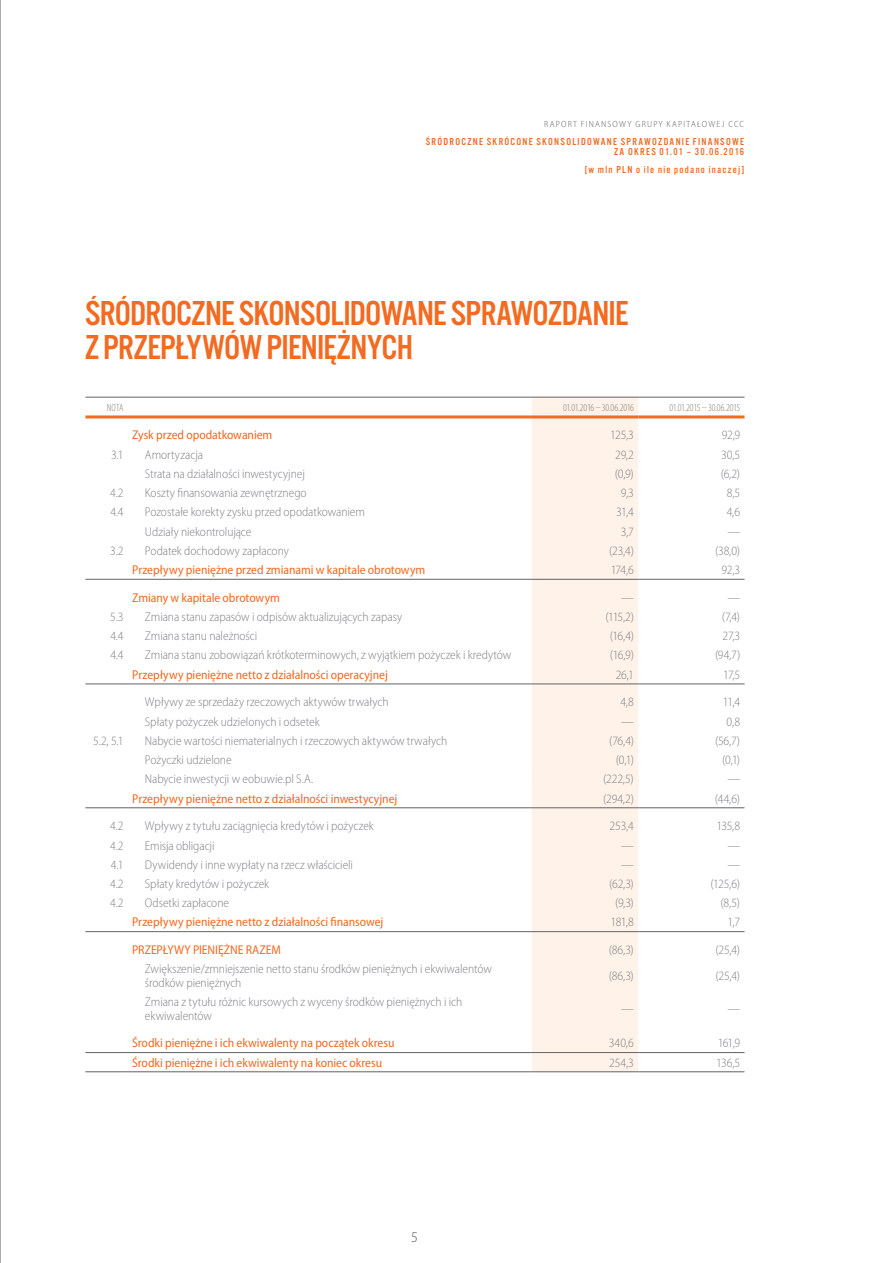
<style>
.page{position:relative;width:893px;height:1263px;background:#fff}
.page>*{position:absolute;margin:0;border:0;box-sizing:border-box;transform-origin:0 0}
.t1{font:36px/34.5px "Alternate Got No 3 DOT";letter-spacing:-.02em;color:#f36a21}
.t2{font:300 semi-condensed 15px "Myriad Pro";color:#57585a}
.t3{font:300 semi-condensed 12.75px/13.5px "Myriad Pro";letter-spacing:-.005em;color:#808285}
.t4{font:semi-condensed 12.75px "Myriad Pro";letter-spacing:-.005em;color:#f36a21}
.t5{font:10.5px/10.5px "Alternate Got No 3 DOT";letter-spacing:.12em;color:#f36a21;text-align:right}
.t6{font:300 condensed 10.5px "Myriad Pro";letter-spacing:-.035em;color:#808285}
.t7{font:300 semi-condensed 9px "Myriad Pro";letter-spacing:.135em;color:#636366}
</style>
<div class="page">
<hr style="left:0;top:0;width:1px;height:1263px;background:#57585a">
<div style="left:532px;top:398px;width:106px;height:673px;background:#fef2e9"></div>
<div style="left:532px;top:769px;width:106px;height:19px;background:#fef2e9"></div>
<hr style="left:85px;top:1052px;width:43px;height:1px;background:#636366">
<hr style="left:128px;top:1052px;width:404px;height:1px;background:#636366">
<hr style="left:532px;top:1052px;width:106px;height:1px;background:#636366">
<hr style="left:638px;top:1052px;width:106px;height:1px;background:#636366">
<hr style="left:85px;top:397px;width:43px;height:1px;background:#636366">
<hr style="left:128px;top:397px;width:404px;height:1px;background:#636366">
<hr style="left:532px;top:397px;width:106px;height:1px;background:#636366">
<hr style="left:638px;top:397px;width:106px;height:1px;background:#636366">
<hr style="left:85px;top:415px;width:43px;height:3px;background:#f36a21">
<hr style="left:128px;top:415px;width:404px;height:3px;background:#f36a21">
<hr style="left:532px;top:415px;width:106px;height:3px;background:#f36a21">
<hr style="left:638px;top:415px;width:106px;height:3px;background:#f36a21">
<hr style="left:85px;top:1071px;width:43px;height:1px;background:#636366">
<hr style="left:128px;top:1071px;width:404px;height:1px;background:#636366">
<hr style="left:532px;top:1071px;width:106px;height:1px;background:#636366">
<hr style="left:638px;top:1071px;width:106px;height:1px;background:#636366">
<hr style="left:85px;top:931px;width:43px;height:1px;background:#636366">
<hr style="left:128px;top:931px;width:404px;height:1px;background:#636366">
<hr style="left:532px;top:931px;width:106px;height:1px;background:#636366">
<hr style="left:638px;top:931px;width:106px;height:1px;background:#636366">
<hr style="left:85px;top:807px;width:43px;height:1px;background:#636366">
<hr style="left:128px;top:807px;width:404px;height:1px;background:#636366">
<hr style="left:532px;top:807px;width:106px;height:1px;background:#636366">
<hr style="left:638px;top:807px;width:106px;height:1px;background:#636366">
<hr style="left:85px;top:684px;width:43px;height:1px;background:#636366">
<hr style="left:128px;top:684px;width:404px;height:1px;background:#636366">
<hr style="left:532px;top:684px;width:106px;height:1px;background:#636366">
<hr style="left:638px;top:684px;width:106px;height:1px;background:#636366">
<hr style="left:85px;top:579px;width:43px;height:1px;background:#636366">
<hr style="left:128px;top:579px;width:404px;height:1px;background:#636366">
<hr style="left:532px;top:579px;width:106px;height:1px;background:#636366">
<hr style="left:638px;top:579px;width:106px;height:1px;background:#636366">
<p class="t7" style="left:544px;top:118px;width:201px">RAPORT FINANSOWY GRUPY KAPITAŁOWEJ CCC</p>
<p class="t5" style="left:426px;top:136px;width:320px">ŚRÓDROCZNE SKRÓCONE SKONSOLIDOWANE SPRAWOZDANIE FINANSOWE<br>ZA OKRES 01.01 – 30.06.2016</p>
<p class="t5" style="left:585px;top:165px;width:161px">[w mln PLN o ile nie podano inaczej]</p>
<h1 class="t1" style="left:85px;top:297px;width:545px">ŚRÓDROCZNE SKONSOLIDOWANE SPRAWOZDANIE<br>Z PRZEPŁYWÓW PIENIĘŻNYCH</h1>
<p class="t6" style="left:107px;top:401px;width:18px">NOTA</p>
<p class="t6" style="left:563px;top:401px;width:72px">01.01.2016 – 30.06.2016</p>
<p class="t6" style="left:669px;top:401px;width:72px">01.01.2015 – 30.06.2015</p>
<p class="t4" style="left:132px;top:427px;width:142px">Zysk przed opodatkowaniem</p>
<p class="t3" style="left:610px;top:428px;width:25px">125,3</p>
<p class="t3" style="left:722px;top:428px;width:20px">92,9</p>
<p class="t3" style="left:111px;top:447px;width:14px">3.1</p>
<p class="t3" style="left:145px;top:447px;width:60px">Amortyzacja</p>
<p class="t3" style="left:615px;top:447px;width:20px">29,2</p>
<p class="t3" style="left:721px;top:447px;width:21px">30,5</p>
<p class="t3" style="left:145px;top:467px;width:161px">Strata na działalności inwestycyjnej</p>
<p class="t3" style="left:615px;top:467px;width:21px">(0,9)</p>
<p class="t3" style="left:721px;top:467px;width:21px">(6,2)</p>
<p class="t3" style="left:110px;top:486px;width:15px">4.2</p>
<p class="t3" style="left:145px;top:486px;width:163px">Koszty finansowania zewnętrznego</p>
<p class="t3" style="left:621px;top:486px;width:15px">9,3</p>
<p class="t3" style="left:727px;top:486px;width:15px">8,5</p>
<p class="t3" style="left:110px;top:505px;width:15px">4.4</p>
<p class="t3" style="left:145px;top:505px;width:222px">Pozostałe korekty zysku przed opodatkowaniem</p>
<p class="t3" style="left:616px;top:505px;width:19px">31,4</p>
<p class="t3" style="left:727px;top:505px;width:15px">4,6</p>
<p class="t3" style="left:145px;top:524px;width:108px">Udziały niekontrolujące</p>
<p class="t3" style="left:621px;top:524px;width:15px">3,7</p>
<p class="t3" style="left:727px;top:524px;width:14px">—</p>
<p class="t3" style="left:110px;top:544px;width:15px">3.2</p>
<p class="t3" style="left:145px;top:544px;width:145px">Podatek dochodowy zapłacony</p>
<p class="t3" style="left:609px;top:544px;width:26px">(23,4)</p>
<p class="t3" style="left:715px;top:544px;width:27px">(38,0)</p>
<p class="t4" style="left:132px;top:562px;width:295px">Przepływy pieniężne przed zmianami w kapitale obrotowym</p>
<p class="t3" style="left:611px;top:563px;width:25px">174,6</p>
<p class="t3" style="left:721px;top:563px;width:20px">92,3</p>
<p class="t4" style="left:132px;top:590px;width:149px">Zmiany w kapitale obrotowym</p>
<p class="t3" style="left:621px;top:591px;width:14px">—</p>
<p class="t3" style="left:727px;top:591px;width:14px">—</p>
<p class="t3" style="left:110px;top:610px;width:15px">5.3</p>
<p class="t3" style="left:145px;top:610px;width:259px">Zmiana stanu zapasów i odpisów aktualizujących zapasy</p>
<p class="t3" style="left:605px;top:610px;width:30px">(115,2)</p>
<p class="t3" style="left:722px;top:610px;width:20px">(7,4)</p>
<p class="t3" style="left:110px;top:629px;width:15px">4.4</p>
<p class="t3" style="left:145px;top:629px;width:114px">Zmiana stanu należności</p>
<p class="t3" style="left:610px;top:629px;width:26px">(16,4)</p>
<p class="t3" style="left:723px;top:629px;width:19px">27,3</p>
<p class="t3" style="left:110px;top:648px;width:15px">4.4</p>
<p class="t3" style="left:145px;top:648px;width:368px">Zmiana stanu zobowiązań krótkoterminowych, z wyjątkiem pożyczek i kredytów</p>
<p class="t3" style="left:610px;top:648px;width:26px">(16,9)</p>
<p class="t3" style="left:715px;top:648px;width:27px">(94,7)</p>
<p class="t4" style="left:132px;top:666px;width:257px">Przepływy pieniężne netto z działalności operacyjnej</p>
<p class="t3" style="left:616px;top:667px;width:20px">26,1</p>
<p class="t3" style="left:723px;top:667px;width:19px">17,5</p>
<p class="t3" style="left:145px;top:695px;width:245px">Wpływy ze sprzedaży rzeczowych aktywów trwałych</p>
<p class="t3" style="left:620px;top:695px;width:15px">4,8</p>
<p class="t3" style="left:723px;top:695px;width:19px">11,4</p>
<p class="t3" style="left:145px;top:714px;width:176px">Spłaty pożyczek udzielonych i odsetek</p>
<p class="t3" style="left:621px;top:714px;width:14px">—</p>
<p class="t3" style="left:727px;top:714px;width:15px">0,8</p>
<p class="t3" style="left:93px;top:734px;width:32px">5.2, 5.1</p>
<p class="t3" style="left:145px;top:734px;width:304px">Nabycie wartości niematerialnych i rzeczowych aktywów trwałych</p>
<p class="t3" style="left:609px;top:734px;width:26px">(76,4)</p>
<p class="t3" style="left:715px;top:734px;width:27px">(56,7)</p>
<p class="t3" style="left:145px;top:753px;width:88px">Pożyczki udzielone</p>
<p class="t3" style="left:616px;top:753px;width:20px">(0,1)</p>
<p class="t3" style="left:722px;top:753px;width:20px">(0,1)</p>
<p class="t3" style="left:145px;top:772px;width:169px">Nabycie inwestycji w eobuwie.pl S.A.</p>
<p class="t3" style="left:603px;top:772px;width:32px">(222,5)</p>
<p class="t3" style="left:727px;top:772px;width:14px">—</p>
<p class="t4" style="left:132px;top:790px;width:267px">Przepływy pieniężne netto z działalności inwestycyjnej</p>
<p class="t3" style="left:603px;top:791px;width:32px">(294,2)</p>
<p class="t3" style="left:715px;top:791px;width:27px">(44,6)</p>
<p class="t3" style="left:110px;top:819px;width:15px">4.2</p>
<p class="t3" style="left:145px;top:819px;width:230px">Wpływy z tytułu zaciągnięcia kredytów i pożyczek</p>
<p class="t3" style="left:610px;top:819px;width:26px">253,4</p>
<p class="t3" style="left:717px;top:819px;width:25px">135,8</p>
<p class="t3" style="left:110px;top:838px;width:15px">4.2</p>
<p class="t3" style="left:145px;top:838px;width:71px">Emisja obligacji</p>
<p class="t3" style="left:621px;top:838px;width:14px">—</p>
<p class="t3" style="left:727px;top:838px;width:14px">—</p>
<p class="t3" style="left:111px;top:858px;width:14px">4.1</p>
<p class="t3" style="left:145px;top:858px;width:210px">Dywidendy i inne wypłaty na rzecz właścicieli</p>
<p class="t3" style="left:621px;top:858px;width:14px">—</p>
<p class="t3" style="left:727px;top:858px;width:14px">—</p>
<p class="t3" style="left:110px;top:877px;width:15px">4.2</p>
<p class="t3" style="left:145px;top:877px;width:126px">Spłaty kredytów i pożyczek</p>
<p class="t3" style="left:609px;top:877px;width:26px">(62,3)</p>
<p class="t3" style="left:711px;top:877px;width:31px">(125,6)</p>
<p class="t3" style="left:110px;top:896px;width:15px">4.2</p>
<p class="t3" style="left:145px;top:896px;width:86px">Odsetki zapłacone</p>
<p class="t3" style="left:615px;top:896px;width:20px">(9,3)</p>
<p class="t3" style="left:721px;top:896px;width:21px">(8,5)</p>
<p class="t4" style="left:132px;top:914px;width:253px">Przepływy pieniężne netto z działalności finansowej</p>
<p class="t3" style="left:611px;top:915px;width:25px">181,8</p>
<p class="t3" style="left:727px;top:915px;width:14px">1,7</p>
<p class="t4" style="left:132px;top:942px;width:150px">PRZEPŁYWY PIENIĘŻNE RAZEM</p>
<p class="t3" style="left:609px;top:943px;width:27px">(86,3)</p>
<p class="t3" style="left:715px;top:943px;width:26px">(25,4)</p>
<p class="t3" style="left:145px;top:962px;width:349px">Zwiększenie/zmniejszenie netto stanu środków pieniężnych i ekwiwalentów środków pieniężnych</p>
<p class="t3" style="left:609px;top:969px;width:27px">(86,3)</p>
<p class="t3" style="left:715px;top:969px;width:26px">(25,4)</p>
<p class="t3" style="left:145px;top:995px;width:319px">Zmiana z tytułu różnic kursowych z wyceny środków pieniężnych i ich ekwiwalentów</p>
<p class="t3" style="left:621px;top:1002px;width:14px">—</p>
<p class="t3" style="left:727px;top:1002px;width:14px">—</p>
<p class="t4" style="left:132px;top:1035px;width:264px">Środki pieniężne i ich ekwiwalenty na początek okresu</p>
<p class="t3" style="left:609px;top:1036px;width:27px">340,6</p>
<p class="t3" style="left:718px;top:1036px;width:24px">161,9</p>
<p class="t4" style="left:132px;top:1054px;width:251px">Środki pieniężne i ich ekwiwalenty na koniec okresu</p>
<p class="t3" style="left:609px;top:1055px;width:26px">254,3</p>
<p class="t3" style="left:716px;top:1055px;width:26px">136,5</p>
<p class="t2" style="left:411px;top:1228px;width:8px">5</p>
</div>
